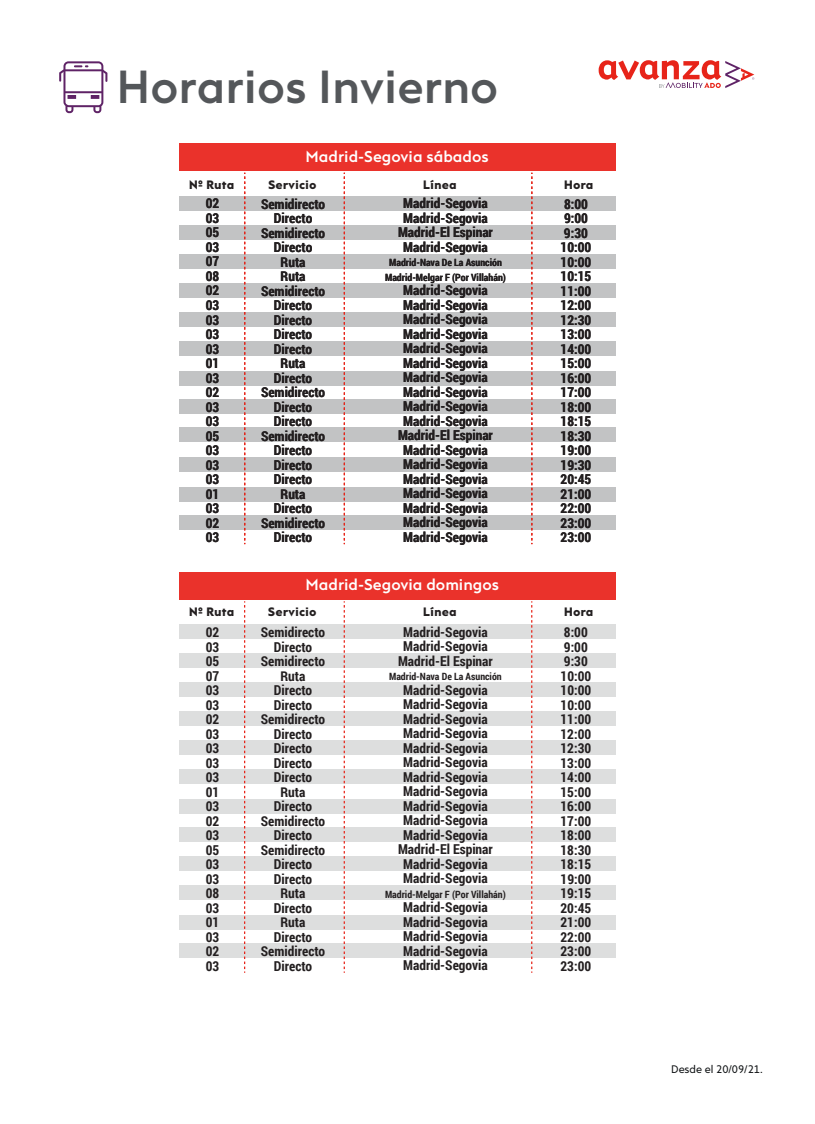
<style>
.page{position:relative;width:815px;height:1124px;background:#fff}
.page>*{position:absolute;margin:0;border:0;box-sizing:border-box;transform-origin:0 0}
.t1{font:700 47.5px "Rams";color:#54575a}
.t2{font:700 16px "Rams";color:#fff}
.t3{font:700 13.62px/14.5px "Roboto Condensed";color:#231f20;text-align:center}
.t4{font:900 12.5px "Rams";color:#231f20}
.t5{font:11.25px "Rams";color:#111416}
.t6{font:700 10px/14.5px "Roboto Condensed";color:#231f20;text-align:center}
</style>
<div class="page">
<svg style="left:599px;top:60px;width:155px;height:28px"></svg>
<svg style="left:59px;top:61px;width:48px;height:52px"></svg>
<div style="left:179px;top:915px;width:437px;height:14px;background:#dddede"></div>
<div style="left:179px;top:943px;width:437px;height:15px;background:#dddede"></div>
<div style="left:179px;top:799px;width:436px;height:14px;background:#dddede"></div>
<div style="left:179px;top:827px;width:436px;height:14px;background:#dddede"></div>
<div style="left:179px;top:856px;width:436px;height:14px;background:#dddede"></div>
<div style="left:179px;top:885px;width:436px;height:15px;background:#dddede"></div>
<div style="left:179px;top:624px;width:437px;height:15px;background:#dddede"></div>
<div style="left:179px;top:653px;width:437px;height:15px;background:#dddede"></div>
<div style="left:179px;top:682px;width:437px;height:15px;background:#dddede"></div>
<div style="left:179px;top:711px;width:437px;height:15px;background:#dddede"></div>
<div style="left:179px;top:740px;width:437px;height:15px;background:#dddede"></div>
<div style="left:179px;top:769px;width:437px;height:15px;background:#dddede"></div>
<div style="left:179px;top:594px;width:437px;height:6px;background:#ea322b"></div>
<div style="left:179px;top:571px;width:437px;height:25px;background:#ea322b"></div>
<svg style="left:244px;top:601px;width:1px;height:371px"></svg>
<svg style="left:344px;top:601px;width:1px;height:371px"></svg>
<svg style="left:531px;top:601px;width:1px;height:371px"></svg>
<div style="left:179px;top:486px;width:437px;height:15px;background:#c2c3c4"></div>
<div style="left:179px;top:514px;width:437px;height:15px;background:#c2c3c4"></div>
<div style="left:179px;top:370px;width:436px;height:15px;background:#c2c3c4"></div>
<div style="left:179px;top:398px;width:436px;height:15px;background:#c2c3c4"></div>
<div style="left:179px;top:427px;width:436px;height:15px;background:#c2c3c4"></div>
<div style="left:179px;top:457px;width:436px;height:14px;background:#c2c3c4"></div>
<div style="left:179px;top:196px;width:437px;height:15px;background:#c2c3c4"></div>
<div style="left:179px;top:225px;width:437px;height:15px;background:#c2c3c4"></div>
<div style="left:179px;top:254px;width:437px;height:15px;background:#c2c3c4"></div>
<div style="left:179px;top:283px;width:437px;height:15px;background:#c2c3c4"></div>
<div style="left:179px;top:312px;width:437px;height:15px;background:#c2c3c4"></div>
<div style="left:179px;top:341px;width:437px;height:15px;background:#c2c3c4"></div>
<div style="left:179px;top:165px;width:437px;height:6px;background:#ea322b"></div>
<div style="left:179px;top:143px;width:437px;height:25px;background:#ea322b"></div>
<svg style="left:244px;top:173px;width:1px;height:371px"></svg>
<svg style="left:344px;top:173px;width:1px;height:371px"></svg>
<svg style="left:531px;top:173px;width:1px;height:371px"></svg>
<h1 class="t1" style="left:117px;top:58px;width:383px">Horarios Invierno</h1>
<p class="t2" style="left:306px;top:146px;width:185px">Madrid-Segovia sábados</p>
<p class="t3" style="left:398px;top:195px;width:96px">Madrid-Segovia<br>Madrid-Segovia<br>Madrid-El Espinar<br>Madrid-Segovia</p>
<p class="t6" style="left:385px;top:255px;width:122px">Madrid-Nava De La Asunción<br>Madrid-Melgar F (Por Villahán)</p>
<p class="t3" style="left:398px;top:282px;width:96px">Madrid-Segovia<br>Madrid-Segovia<br>Madrid-Segovia<br>Madrid-Segovia<br>Madrid-Segovia<br>Madrid-Segovia<br>Madrid-Segovia<br>Madrid-Segovia<br>Madrid-Segovia<br>Madrid-Segovia<br>Madrid-El Espinar<br>Madrid-Segovia<br>Madrid-Segovia<br>Madrid-Segovia<br>Madrid-Segovia<br>Madrid-Segovia<br>Madrid-Segovia<br>Madrid-Segovia</p>
<p class="t4" style="left:189px;top:176px;width:47px">Nº Ruta</p>
<p class="t4" style="left:268px;top:176px;width:50px">Servicio</p>
<p class="t4" style="left:423px;top:176px;width:35px">Línea</p>
<p class="t4" style="left:564px;top:176px;width:31px">Hora</p>
<p class="t3" style="left:206px;top:196px;width:15px;text-align:justify">02<br>03<br>05<br>03<br>07<br>08<br>02<br>03<br>03<br>03<br>03<br>01<br>03<br>02<br>03<br>03<br>05<br>03<br>03<br>03<br>01<br>03<br>02<br>03</p>
<p class="t3" style="left:261px;top:196px;width:66px">Semidirecto<br>Directo<br>Semidirecto<br>Directo<br>Ruta<br>Ruta<br>Semidirecto<br>Directo<br>Directo<br>Directo<br>Directo<br>Ruta<br>Directo<br>Semidirecto<br>Directo<br>Directo<br>Semidirecto<br>Directo<br>Directo<br>Directo<br>Ruta<br>Directo<br>Semidirecto<br>Directo</p>
<p class="t3" style="left:561px;top:196px;width:32px;text-align:left">8:00<br>9:00<br>9:30<br>10:00<br>10:00<br>10:15<br>11:00<br>12:00<br>12:30<br>13:00<br>14:00<br>15:00<br>16:00<br>17:00<br>18:00<br>18:15<br>18:30<br>19:00<br>19:30<br>20:45<br>21:00<br>22:00<br>23:00<br>23:00</p>
<p class="t2" style="left:305px;top:575px;width:195px">Madrid-Segovia domingos</p>
<p class="t3" style="left:398px;top:624px;width:96px">Madrid-Segovia<br>Madrid-Segovia<br>Madrid-El Espinar</p>
<p class="t6" style="left:389px;top:668px;width:114px">Madrid-Nava De La Asunción</p>
<p class="t3" style="left:398px;top:682px;width:96px">Madrid-Segovia<br>Madrid-Segovia<br>Madrid-Segovia<br>Madrid-Segovia<br>Madrid-Segovia<br>Madrid-Segovia<br>Madrid-Segovia<br>Madrid-Segovia<br>Madrid-Segovia<br>Madrid-Segovia<br>Madrid-Segovia<br>Madrid-El Espinar<br>Madrid-Segovia<br>Madrid-Segovia</p>
<p class="t6" style="left:385px;top:886px;width:122px">Madrid-Melgar F (Por Villahán)</p>
<p class="t3" style="left:403px;top:899px;width:86px;text-align:justify">Madrid-Segovia Madrid-Segovia Madrid-Segovia Madrid-Segovia Madrid-Segovia</p>
<p class="t4" style="left:189px;top:603px;width:47px">Nº Ruta</p>
<p class="t4" style="left:268px;top:603px;width:50px">Servicio</p>
<p class="t4" style="left:423px;top:603px;width:35px">Línea</p>
<p class="t4" style="left:564px;top:603px;width:31px">Hora</p>
<p class="t3" style="left:206px;top:624px;width:15px;text-align:justify">02<br>03<br>05<br>07<br>03<br>03<br>02<br>03<br>03<br>03<br>03<br>01<br>03<br>02<br>03<br>05<br>03<br>03<br>08<br>03<br>01<br>03<br>02<br>03</p>
<p class="t3" style="left:261px;top:624px;width:66px">Semidirecto<br>Directo<br>Semidirecto<br>Ruta<br>Directo<br>Directo<br>Semidirecto<br>Directo<br>Directo<br>Directo<br>Directo<br>Ruta<br>Directo<br>Semidirecto<br>Directo<br>Semidirecto<br>Directo<br>Directo<br>Ruta<br>Directo<br>Ruta<br>Directo<br>Semidirecto<br>Directo</p>
<p class="t3" style="left:560px;top:624px;width:32px;text-align:left">8:00<br>9:00<br>9:30<br>10:00<br>10:00<br>10:00<br>11:00<br>12:00<br>12:30<br>13:00<br>14:00<br>15:00<br>16:00<br>17:00<br>18:00<br>18:30<br>18:15<br>19:00<br>19:15<br>20:45<br>21:00<br>22:00<br>23:00<br>23:00</p>
<p class="t5" style="left:671px;top:1062px;width:93px">Desde el 20/09/21.</p>
</div>
